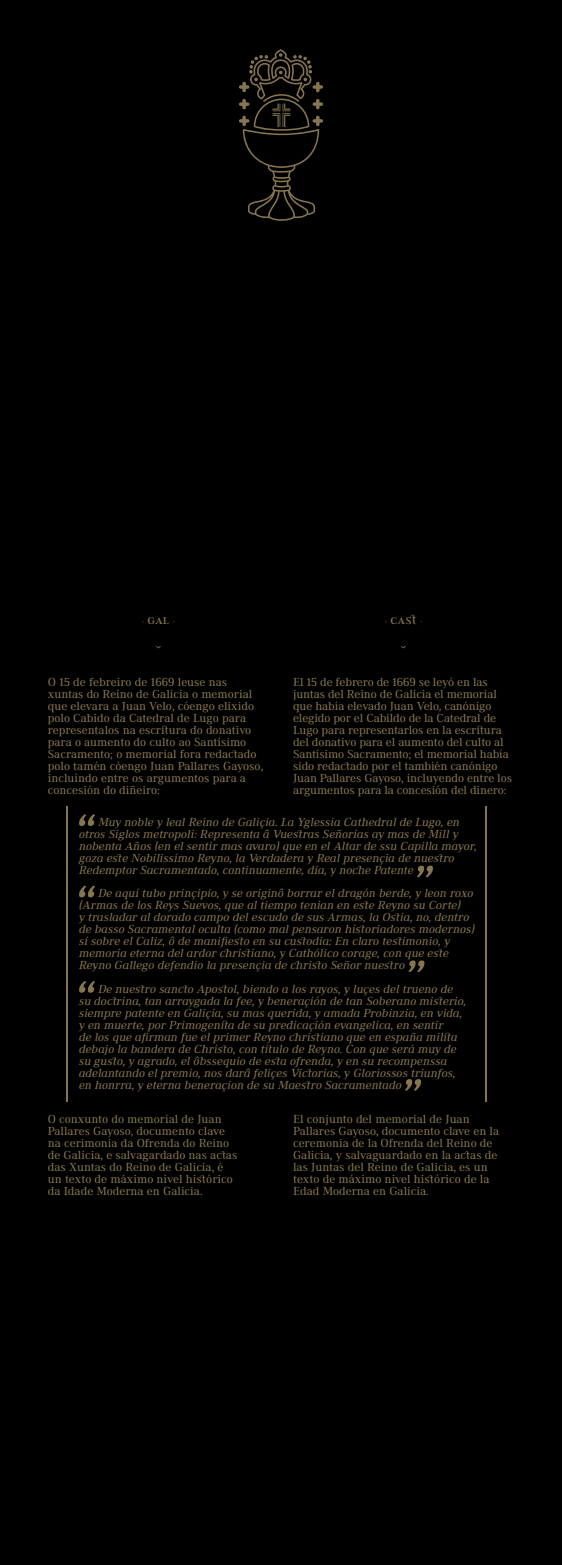
<style>
.page{position:relative;width:562px;height:1565px;background:#fff}
.page>*{position:absolute;margin:0;border:0;box-sizing:border-box;transform-origin:0 0}
.t1{font:14px "Ethos";color:#86754f}
.t2{font:italic 12px/12px "Ethos";color:#86754f}
.t3{font:12px/12px "Ethos";color:#86754f}
</style>
<div class="page">
<div style="left:0;top:0;width:561px;height:1565px;background:#000"></div>
<svg style="left:79px;top:814px;width:16px;height:12px"></svg>
<svg style="left:417px;top:865px;width:16px;height:12px"></svg>
<svg style="left:79px;top:885px;width:16px;height:12px"></svg>
<svg style="left:408px;top:960px;width:16px;height:12px"></svg>
<svg style="left:79px;top:981px;width:16px;height:12px"></svg>
<svg style="left:405px;top:1079px;width:16px;height:12px"></svg>
<hr style="left:66px;top:806px;width:1px;height:295px;background:#86754f">
<hr style="left:485px;top:806px;width:1px;height:295px;background:#86754f">
<svg style="left:239px;top:49px;width:84px;height:172px"></svg>
<p class="t1" style="left:142px;top:611px;width:34px">. gal .</p>
<p class="t1" style="left:154px;top:643px;width:9px">ˇ</p>
<p class="t3" style="left:48px;top:676px;width:217px">O 15 de febreiro de 1669 leuse nas xuntas do Reino de Galicia o memorial que elevara a Juan Velo, cóengo elixido polo Cabido da Catedral de Lugo para representalos na escritura do donativo para o aumento do culto ao Santísimo Sacramento; o memorial fora redactado polo tamén cóengo Juan Pallares Gayoso, incluíndo entre os argumentos para a concesión do diñeiro:</p>
<p class="t1" style="left:385px;top:611px;width:39px">. cast .</p>
<p class="t1" style="left:399px;top:643px;width:9px">ˇ</p>
<p class="t3" style="left:293px;top:676px;width:220px">El 15 de febrero de 1669 se leyó en las juntas del Reino de Galicia el memorial que había elevado Juan Velo, canónigo elegido por el Cabildo de la Catedral de Lugo para representarlos en la escritura del donativo para el aumento del culto al Santísimo Sacramento; el memorial había sido redactado por el también canónigo Juan Pallares Gayoso, incluyendo entre los argumentos para la concesión del dinero:</p>
<p class="t2" style="left:79px;top:816px;width:399px;text-indent:19px">Muy noble y leal Reino de Galiçia. La Yglessia Cathedral de Lugo, en otros Siglos metropoli: Representa â Vuestras Señorías ay mas de Mill y nobenta Años (en el sentir mas avaro) que en el Altar de ssu Capilla mayor, goza este Nobilissímo Reyno, la Verdadera y Real presençia de nuestro Redemptor Sacramentado, continuamente, día, y noche Patente</p>
<p class="t2" style="left:79px;top:887px;width:397px;text-indent:19px">De aquí tubo prinçipio, y se originô borrar el dragón berde, y leon roxo (Armas de los Reys Suevos, que al tiempo tenian en este Reyno su Corte)<br>y trasladar al dorado campo del escudo de sus Armas, la Ostia, no, dentro de basso Sacramental oculta (como mal pensaron historiadores modernos) sí sobre el Caliz, ô de manifiesto en su custodia: En claro testimonio, y memoria eterna del ardor christiano, y Cathólico corage, con que este Reyno Gallego defendio la presençia de christo Señor nuestro</p>
<p class="t2" style="left:79px;top:982px;width:388px;text-indent:19px">De nuestro sancto Apostol, biendo a los rayos, y luçes del trueno de su doctrina, tan arraygada la fee, y beneraçión de tan Soberano misterio, siempre patente en Galiçia, su mas querida, y amada Probinzia, en vida, y en muerte, por Primogenita de su predicaçión evangelica, en sentir<br>de los que afirman fue el primer Reyno christiano que en españa milita debajo la bandera de Christo, con titulo de Reyno. Con que será muy de su gusto, y agrado, el ôbssequio de esta ofrenda, y en su recompenssa adelantando el premio, nos darâ feliçes Victorias, y Gloriossos triunfos, en honrra, y eterna beneraçion de su Maestro Sacramentado</p>
<p class="t3" style="left:48px;top:1112px;width:191px">O conxunto do memorial de Juan<br>Pallares Gayoso, documento clave na cerimonia da Ofrenda do Reino de Galicia, e salvagardado nas actas das Xuntas do Reino de Galicia, é un texto de máximo nivel histórico da Idade Moderna en Galicia.</p>
<p class="t3" style="left:293px;top:1112px;width:207px">El conjunto del memorial de Juan Pallares Gayoso, documento clave en la ceremonia de la Ofrenda del Reino de Galicia, y salvaguardado en la actas de las Juntas del Reino de Galicia, es un texto de máximo nivel histórico de la Edad Moderna en Galicia.</p>
</div>
